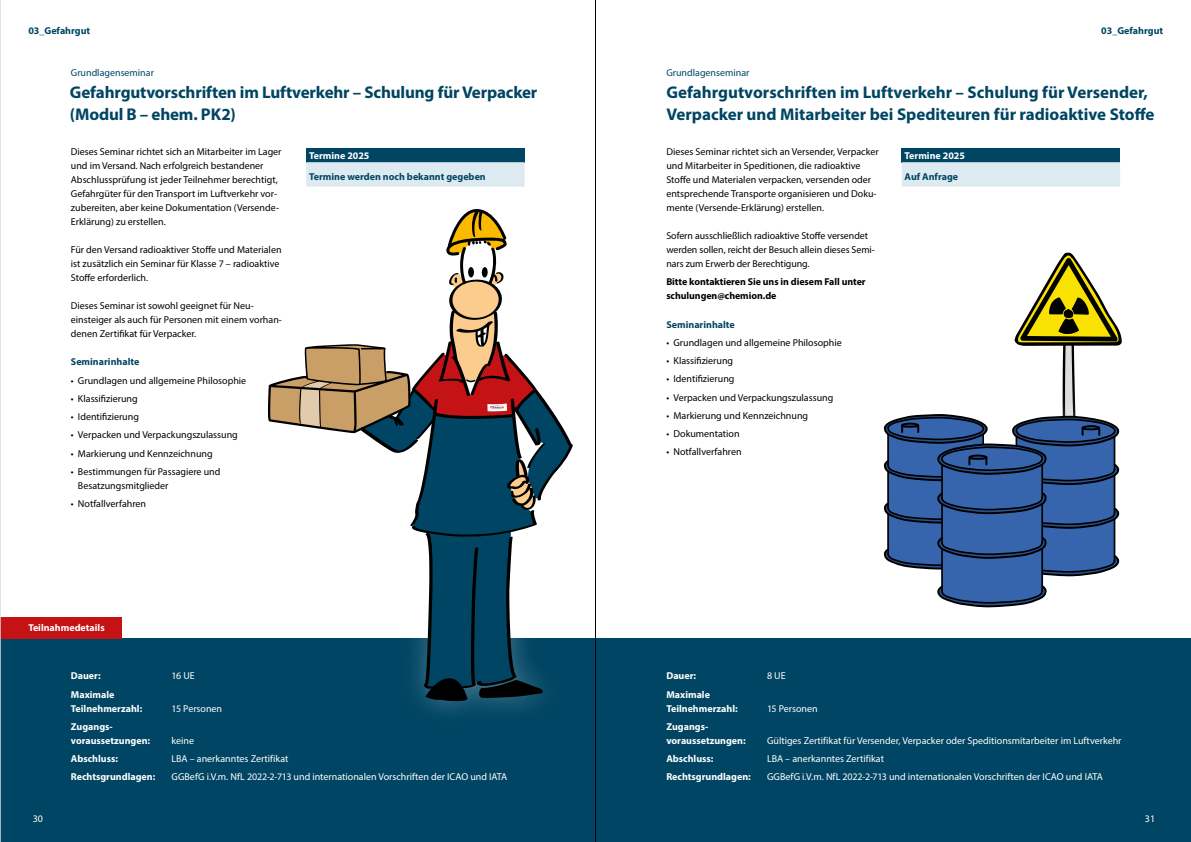
<style>
.page{position:relative;width:1191px;height:842px;background:#fff}
.page>*{position:absolute;margin:0;border:0;box-sizing:border-box;transform-origin:0 0}
.t1{font:700 17px/22px "Myriad Pro";color:#004563}
.t2{font:10px/14px "Myriad Pro";color:#000}
.t3{font:10px/18.2px "Myriad Pro";color:#fff}
.t4{font:700 10px/18.2px "Myriad Pro";color:#fff}
.t5{font:700 10px "Myriad Pro";color:#004563}
.t6{font:700 10px/14px "Myriad Pro";letter-spacing:-.005em;color:#000}
.t7{font:10px "Myriad Pro";color:#004563}
</style>
<div class="page">
<div style="left:0;top:638px;width:1191px;height:204px;background:#004563"></div>
<div style="left:901px;top:148px;width:219px;height:14px;background:#004563"></div>
<svg style="left:901px;top:162px;width:219px;height:25px;background:#dce9f0"></svg>
<svg style="left:883px;top:252px;width:239px;height:356px"></svg>
<hr style="left:941px;top:465px;width:2px;height:34px;background:#000">
<hr style="left:1041px;top:464px;width:2px;height:33px;background:#000">
<hr style="left:941px;top:504px;width:2px;height:39px;background:#000">
<hr style="left:941px;top:549px;width:2px;height:43px;background:#000">
<hr style="left:1041px;top:504px;width:2px;height:38px;background:#000">
<hr style="left:1041px;top:549px;width:2px;height:42px;background:#000">
<div style="left:0;top:617px;width:122px;height:21px;background:#c51315"></div>
<div style="left:242px;top:184px;width:354px;height:543px;background:#fff;opacity:.29"></div>
<svg style="left:268px;top:209px;width:305px;height:492px"></svg>
<div style="left:468px;top:267px;width:6px;height:10px;background:#000;border-radius:50%"></div>
<div style="left:482px;top:267px;width:6px;height:10px;background:#000;border-radius:50%"></div>
<div style="left:306px;top:148px;width:218px;height:14px;background:#004563"></div>
<svg style="left:306px;top:162px;width:218px;height:25px;background:#dce8f0"></svg>
<hr style="left:595px;top:0;width:1px;height:842px;background:#000">
<hr style="left:0;top:0;width:1px;height:842px;background:#dadada">
<p class="t5" style="left:28px;top:24px;width:63px">03_Gefahrgut</p>
<p class="t5" style="left:1101px;top:24px;width:63px">03_Gefahrgut</p>
<p class="t7" style="left:71px;top:66px;width:85px">Grundlagenseminar</p>
<p class="t7" style="left:666px;top:66px;width:85px">Grundlagenseminar</p>
<h1 class="t1" style="left:70px;top:81px;width:469px">Gefahrgutvorschriften im Luftverkehr – Schulung für Verpacker (Modul B – ehem. PK2)</h1>
<h1 class="t1" style="left:666px;top:81px;width:490px">Gefahrgutvorschriften im Luftverkehr – Schulung für Versender,<br>Verpacker und Mitarbeiter bei Spediteuren für radioaktive Stoffe</h1>
<p class="t2" style="left:71px;top:144px;width:212px">Dieses Seminar richtet sich an Mitarbeiter im Lager und im Versand. Nach erfolgreich bestandener Abschlussprüfung ist jeder Teilnehmer berechtigt, Gefahrgüter für den Transport im Luftverkehr vor&shy;zubereiten, aber keine Dokumentation (Versende-Erklärung) zu erstellen.</p>
<p class="t2" style="left:71px;top:243px;width:212px">Für den Versand radioaktiver Stoffe und Materialen ist zusätzlich ein Seminar für Klasse 7 – radioaktive<br>Stoffe erforderlich.</p>
<p class="t2" style="left:71px;top:299px;width:213px">Dieses Seminar ist sowohl geeignet für Neu&shy;einsteiger als auch für Personen mit einem vorhan&shy;denen Zertifikat für Verpacker.</p>
<p class="t5" style="left:71px;top:356px;width:70px">Seminarinhalte</p>
<p class="t2" style="left:71px;top:373px;width:177px">• Grundlagen und allgemeine Philosophie</p>
<p class="t2" style="left:71px;top:391px;width:68px">• Klassifizierung</p>
<p class="t2" style="left:71px;top:410px;width:70px">• Identifizierung</p>
<p class="t2" style="left:71px;top:428px;width:168px">• Verpacken und Verpackungszulassung</p>
<p class="t2" style="left:71px;top:446px;width:143px">• Markierung und Kennzeichnung</p>
<p class="t2" style="left:78px;top:464px;width:144px;text-indent:-7px">• Bestimmungen für Passagiere und<br>Besatzungsmitglieder</p>
<p class="t2" style="left:71px;top:497px;width:77px">• Notfallverfahren</p>
<p class="t4" style="left:309px;top:146px;width:62px">Termine 2025</p>
<p class="t5" style="left:309px;top:170px;width:178px">Termine werden noch bekannt gegeben</p>
<p class="t2" style="left:666px;top:144px;width:214px">Dieses Seminar richtet sich an Versender, Verpacker und Mitarbeiter in Speditionen, die radioaktive Stoffe und Materialen verpacken, versenden oder entsprechende Transporte organisieren und Doku&shy;mente (Versende-Erklärung) erstellen.</p>
<p class="t2" style="left:666px;top:229px;width:210px">Sofern ausschließlich radioaktive Stoffe versendet werden sollen, reicht der Besuch allein dieses Semi&shy;nars zum Erwerb der Berechtigung.</p>
<p class="t6" style="left:666px;top:275px;width:201px">Bitte kontaktieren Sie uns in diesem Fall unter schulungen@chemion.de</p>
<p class="t5" style="left:666px;top:318px;width:70px">Seminarinhalte</p>
<p class="t2" style="left:666px;top:335px;width:177px">• Grundlagen und allgemeine Philosophie</p>
<p class="t2" style="left:666px;top:353px;width:68px">• Klassifizierung</p>
<p class="t2" style="left:666px;top:372px;width:70px">• Identifizierung</p>
<p class="t2" style="left:666px;top:390px;width:168px">• Verpacken und Verpackungszulassung</p>
<p class="t2" style="left:666px;top:408px;width:143px">• Markierung und Kennzeichnung</p>
<p class="t2" style="left:666px;top:426px;width:75px">• Dokumentation</p>
<p class="t2" style="left:666px;top:445px;width:77px">• Notfallverfahren</p>
<p class="t4" style="left:904px;top:146px;width:62px">Termine 2025</p>
<p class="t5" style="left:904px;top:170px;width:55px">Auf Anfrage</p>
<p class="t4" style="left:28px;top:618px;width:78px">Teilnahmedetails</p>
<p class="t4" style="left:71px;top:667px;width:45px">Dauer:<br>Maximale</p>
<p class="t4" style="left:71px;top:699px;width:73px">Teilnehmerzahl:<br>Zugangs-</p>
<p class="t4" style="left:71px;top:731px;width:86px">voraussetzungen:<br>Abschluss:<br>Rechtsgrundlagen:</p>
<p class="t3" style="left:171px;top:667px;width:25px">16 UE</p>
<p class="t3" style="left:171px;top:699px;width:52px">15 Personen</p>
<p class="t3" style="left:171px;top:731px;width:337px">keine<br>LBA – anerkanntes Zertifikat<br>GGBefG i.V.m. NfL 2022-2-713 und internationalen Vorschriften der ICAO und IATA</p>
<p class="t4" style="left:666px;top:667px;width:45px">Dauer:<br>Maximale</p>
<p class="t4" style="left:666px;top:699px;width:73px">Teilnehmerzahl:<br>Zugangs-</p>
<p class="t4" style="left:666px;top:731px;width:86px">voraussetzungen:<br>Abschluss:<br>Rechtsgrundlagen:</p>
<p class="t3" style="left:767px;top:667px;width:20px">8 UE</p>
<p class="t3" style="left:767px;top:699px;width:52px">15 Personen</p>
<p class="t3" style="left:767px;top:731px;width:356px">Gültiges Zertifikat für Versender, Verpacker oder Speditionsmitarbeiter im Luftverkehr<br>LBA – anerkanntes Zertifikat<br>GGBefG i.V.m. NfL 2022-2-713 und internationalen Vorschriften der ICAO und IATA</p>
<p class="t3" style="left:33px;top:809px;width:12px">30</p>
<p class="t3" style="left:1145px;top:809px;width:12px">31</p>
</div>
